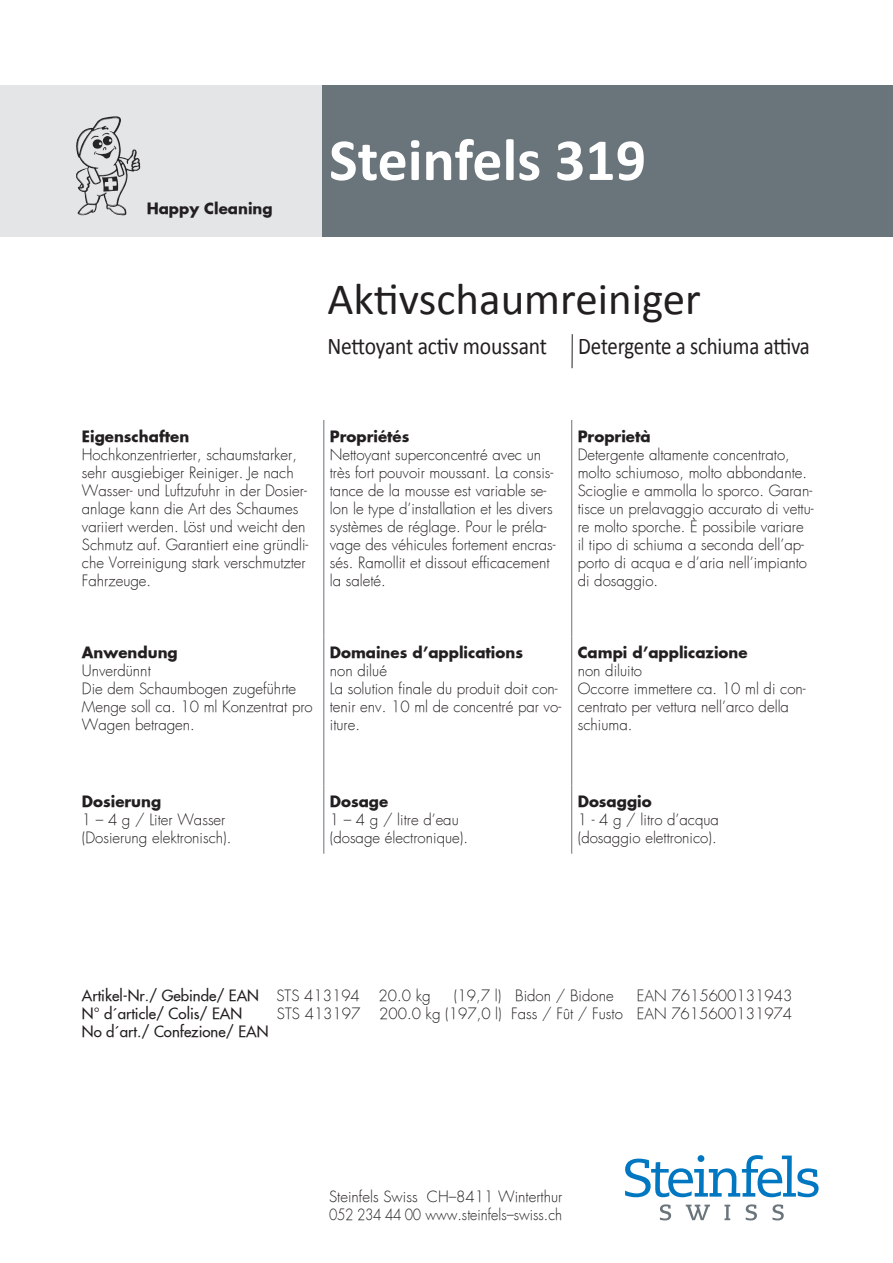
<style>
.page{position:relative;width:893px;height:1263px;background:#fff}
.page>*{position:absolute;margin:0;border:0;box-sizing:border-box;transform-origin:0 0}
.Produkt-Name{font:700 60px "Calibri";color:#fff}
.Produkt-Titel_blau{font:45px "Calibri";color:#231f20}
.Produkt-Titel_f___i{font:24px "Calibri";letter-spacing:-.01em;color:#231f20;scale:.87 1}
.Produkt-Titel_f___i-2{font:24px "Calibri";letter-spacing:-.01em;color:#231f20;scale:.9 1}
.Fliesstext_i{font:300 15px/18px "Futura";color:#231f20}
.Fliesstext_d{font:300 15px/18px "Futura";color:#231f20}
.Fliesstext_f{font:300 15px/18px "Futura";color:#231f20}
.Titel_Fliesstext{font:700 15px "Futura";color:#231f20}
.Fliesstext_d__ohne_A{font:300 15px "Futura";color:#231f20}
.Fliesstext_d__ohne_A-2{font:15px "Futura";color:#231f20}
.Adresse{font:300 15px "Futura";color:#231f20;scale:.9 1}
.Adresse-2{font:300 15px "Futura";color:#231f20}
.s1{font-weight:300}
</style>
<div class="page">
<svg style="left:625px;top:1155px;width:194px;height:42px"></svg>
<svg style="left:660px;top:1204px;width:11px;height:16px"></svg>
<svg style="left:746px;top:1204px;width:11px;height:16px"></svg>
<svg style="left:772px;top:1204px;width:12px;height:16px"></svg>
<svg style="left:686px;top:1205px;width:24px;height:15px"></svg>
<svg style="left:724px;top:1205px;width:6px;height:15px"></svg>
<div style="left:0;top:85px;width:322px;height:152px;background:#e4e5e7"></div>
<img style="left:76px;top:117px;width:36px;height:98px">
<hr style="left:324px;top:420px;width:1px;height:217px;background:#6a747b">
<hr style="left:571px;top:420px;width:1px;height:217px;background:#6a747b">
<hr style="left:324px;top:637px;width:1px;height:148px;background:#6a747b">
<hr style="left:571px;top:637px;width:1px;height:148px;background:#6a747b">
<hr style="left:324px;top:785px;width:1px;height:69px;background:#6a747b">
<hr style="left:571px;top:785px;width:1px;height:69px;background:#6a747b">
<hr style="left:572px;top:334px;width:1px;height:34px;background:#231f20">
<div style="left:322px;top:85px;width:571px;height:152px;background:#6a747b"></div>
<p class="Titel_Fliesstext" style="left:147px;top:198px;width:127px">Happy Cleaning</p>
<p class="Produkt-Name" style="left:329px;top:122px;width:318px">Steinfels 319</p>
<p class="Produkt-Titel_blau" style="left:327px;top:271px;width:375px">Aktivschaumreiniger</p>
<p class="Produkt-Titel_f___i-2" style="left:327px;top:331px;width:245px">Nettoyant activ moussant</p>
<p class="Produkt-Titel_f___i" style="left:578px;top:331px;width:268px">Detergente a schiuma attiva</p>
<p class="Titel_Fliesstext" style="left:82px;top:426px;width:109px">Eigenschaften</p>
<p class="Fliesstext_d" style="left:82px;top:445px;width:228px">Hochkonzentrierter, schaumstarker, sehr ausgiebiger Reiniger. Je nach Wasser- und Luftzufuhr in der Dosier&shy;anlage kann die Art des Schaumes variiert werden. Löst und weicht den Schmutz auf. Garantiert eine gründli&shy;che Vorreinigung stark verschmutzter Fahrzeuge.</p>
<p class="Titel_Fliesstext" style="left:330px;top:426px;width:81px">Propriétés</p>
<p class="Fliesstext_f" style="left:330px;top:445px;width:227px">Nettoyant superconcentré avec un très fort pouvoir moussant. La consis&shy;tance de la mousse est variable se&shy;lon le type d’installation et les divers systèmes de réglage. Pour le préla&shy;vage des véhicules fortement encras&shy;sés. Ramollit et dissout efficacement la saleté.</p>
<p class="Titel_Fliesstext" style="left:578px;top:426px;width:74px">Proprietà</p>
<p class="Fliesstext_i" style="left:578px;top:445px;width:237px">Detergente altamente concentrato, molto schiumoso, molto abbondante.<br>Scioglie e ammolla lo sporco. Garan&shy;tisce un prelavaggio accurato di vettu&shy;re molto sporche. È possibile variare il tipo di schiuma a seconda dell’ap&shy;porto di acqua e d’aria nell’impianto di dosaggio.</p>
<p class="Titel_Fliesstext" style="left:82px;top:643px;width:97px">Anwendung</p>
<p class="Fliesstext_d" style="left:82px;top:662px;width:232px">Unverdünnt<br>Die dem Schaumbogen zugeführte<br>Menge soll ca. 10 ml Konzentrat pro<br>Wagen betragen.</p>
<p class="Titel_Fliesstext" style="left:330px;top:643px;width:195px">Domaines d’applications</p>
<p class="Fliesstext_f" style="left:330px;top:662px;width:233px">non dilué<br>La solution finale du produit doit con&shy;tenir env. 10 ml de concentré par vo&shy;iture.</p>
<p class="Titel_Fliesstext" style="left:578px;top:643px;width:171px">Campi d’applicazione</p>
<p class="Fliesstext_i" style="left:578px;top:662px;width:229px">non diluito<br>Occorre immettere ca. 10 ml di con&shy;centrato per vettura nell’arco della schiuma.</p>
<p class="Titel_Fliesstext" style="left:82px;top:791px;width:81px">Dosierung</p>
<p class="Fliesstext_d" style="left:82px;top:811px;width:151px">1 – 4 g / Liter Wasser (Dosierung elektronisch).</p>
<p class="Titel_Fliesstext" style="left:330px;top:791px;width:60px">Dosage</p>
<p class="Fliesstext_f" style="left:330px;top:811px;width:140px">1 – 4 g / litre d’eau (dosage électronique).</p>
<p class="Titel_Fliesstext" style="left:578px;top:791px;width:75px">Dosaggio</p>
<p class="Fliesstext_i" style="left:578px;top:811px;width:143px">1 - 4 g / litro d’acqua (dosaggio elettronico).</p>
<p class="Fliesstext_d__ohne_A-2" style="left:82px;top:986px;width:350px">Artikel-Nr./ Gebinde/ EAN <span class="s1">STS 413194 20.0 kg</span></p>
<p class="Fliesstext_d__ohne_A" style="left:454px;top:986px;width:161px">(19,7 l) Bidon / Bidone</p>
<p class="Fliesstext_d__ohne_A" style="left:637px;top:986px;width:157px">EAN 7615600131943</p>
<p class="Fliesstext_d__ohne_A-2" style="left:82px;top:1004px;width:162px">N° d´article/ Colis/ EAN</p>
<p class="Fliesstext_d__ohne_A" style="left:277px;top:1004px;width:517px">STS 413197 200.0 kg (197,0 l) Fass / Fût / Fusto EAN 7615600131974</p>
<p class="Fliesstext_d__ohne_A-2" style="left:82px;top:1022px;width:188px">No d´art./ Confezione/ EAN</p>
<p class="Adresse-2" style="left:329px;top:1187px;width:235px">Steinfels Swiss CH–8411 Winterthur</p>
<p class="Adresse" style="left:329px;top:1205px;width:260px">052 234 44 00 www.steinfels–swiss.ch</p>
</div>
